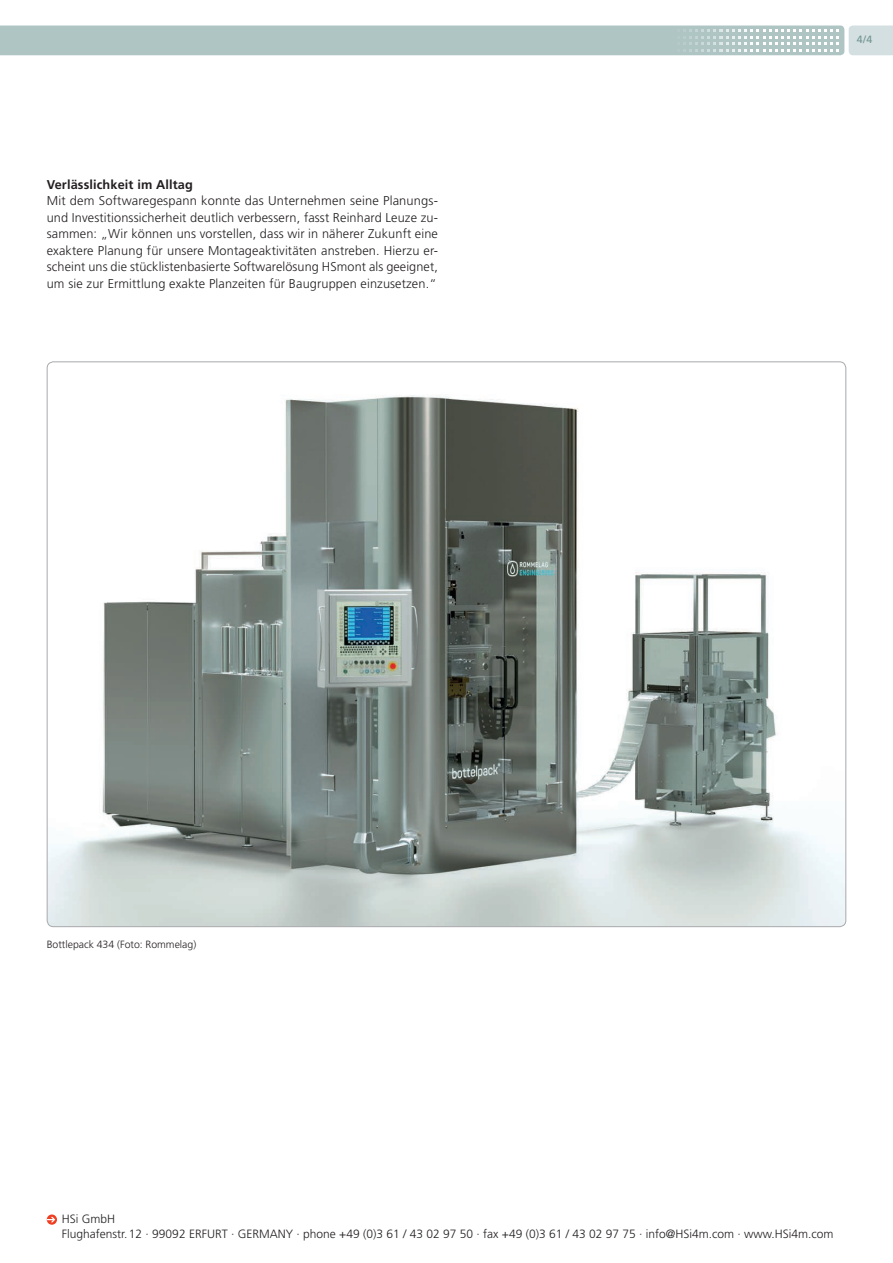
<style>
.page{position:relative;width:893px;height:1263px;background:#fff}
.page>*{position:absolute;margin:0;border:0;box-sizing:border-box;transform-origin:0 0}
.Head_Copytext{font:300 12.75px/16.5px "Frutiger";letter-spacing:.01em;color:#231f20;text-align:justify}
.Head_Copytext-2{font:700 12.75px "Frutiger";letter-spacing:.01em;color:#231f20}
.t1{font:300 12px "Frutiger";color:#231f20}
.Bildunterschrift{font:300 10.5px "Frutiger";color:#231f20}
.t2{font:10.5px "Frutiger";color:#719493}
</style>
<div class="page">
<svg style="left:0;top:26px;width:893px;height:29px;background:#b1c7c6"></svg>
<svg style="left:47px;top:1214px;width:10px;height:11px"></svg>
<svg style="left:47px;top:1217px;width:8px;height:5px"></svg>
<img style="left:47px;top:363px;width:799px;height:564px">
<p class="Head_Copytext-2" style="left:47px;top:177px;width:148px">Verlässlichkeit im Alltag</p>
<p class="Head_Copytext" style="left:47px;top:192px;width:393px">Mit dem Softwaregespann konnte das Unternehmen seine Planungs&shy;und Investitionssicherheit deutlich verbessern, fasst Reinhard Leuze zu&shy;sammen: „Wir können uns vorstellen, dass wir in näherer Zukunft eine exaktere Planung für unsere Montageaktivitäten anstreben. Hierzu er&shy;scheint uns die stücklistenbasierte Softwarelösung HSmont als geeignet, um sie zur Ermittlung exakte Planzeiten für Baugruppen einzusetzen.“</p>
<p class="t2" style="left:857px;top:33px;width:17px">4/4</p>
<p class="Bildunterschrift" style="left:47px;top:938px;width:151px">Bottlepack 434 (Foto: Rommelag)</p>
<p class="t1" style="left:62px;top:1212px;width:55px">HSi GmbH</p>
<p class="t1" style="left:62px;top:1227px;width:773px">Flughafenstr.12 · 99092 ERFURT · GERMANY · phone +49 (0)3 61 / 43 02 97 50 · fax +49 (0)3 61 / 43 02 97 75 · info@HSi4m.com · www.HSi4m.com</p>
</div>
